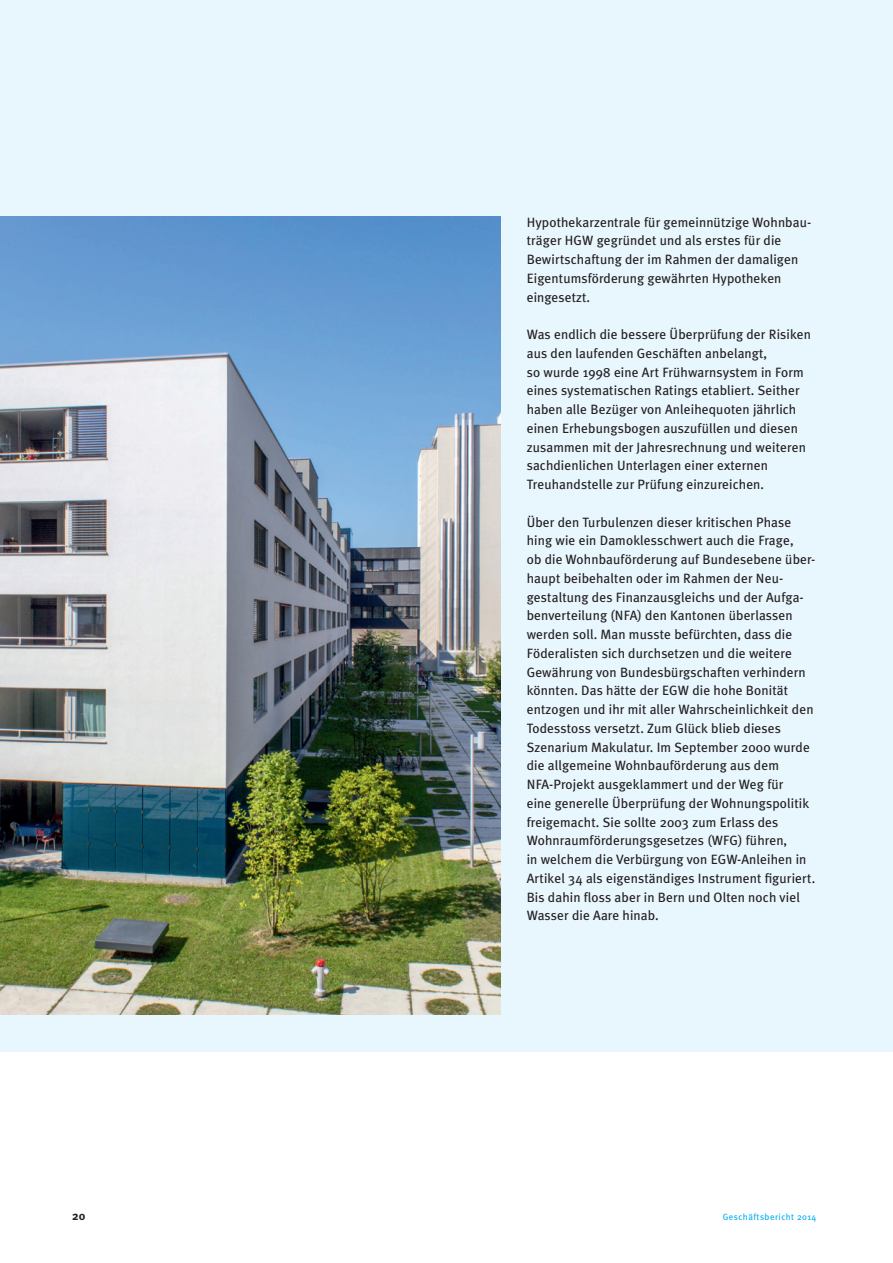
<style>
.page{position:relative;width:893px;height:1263px;background:#fff}
.page>*{position:absolute;margin:0;border:0;box-sizing:border-box;transform-origin:0 0}
.t1{font:13.5px/18.8px "Meta Plus";letter-spacing:.01em;color:#231f20}
.t2{font:700 12px "Meta Plus";color:#231f20}
.t3{font:9px "Meta Plus";letter-spacing:.055em;color:#00aeef}
</style>
<div class="page">
<div style="left:0;top:0;width:893px;height:1052px;background:#e8f6fd"></div>
<img style="left:0;top:217px;width:500px;height:797px">
<p class="t1" style="left:527px;top:212px;width:286px">Hypothekarzentrale für gemeinnützige Wohnbau&shy;träger HGW gegründet und als erstes für die Bewirtschaftung der im Rahmen der damaligen Eigentumsförderung gewährten Hypotheken eingesetzt.</p>
<p class="t1" style="left:527px;top:325px;width:286px">Was endlich die bessere Überprüfung der Risiken aus den laufenden Geschäften anbelangt,<br>so wurde 1998 eine Art Frühwarnsystem in Form eines systematischen Ratings etabliert. Seither haben alle Bezüger von Anleihequoten jährlich einen Erhebungsbogen auszufüllen und diesen zusammen mit der Jahresrechnung und weiteren sachdienlichen Unterlagen einer externen Treuhandstelle zur Prüfung einzureichen.</p>
<p class="t1" style="left:527px;top:512px;width:290px">Über den Turbulenzen dieser kritischen Phase hing wie ein Damoklesschwert auch die Frage,<br>ob die Wohnbauförderung auf Bundesebene über&shy;haupt beibehalten oder im Rahmen der Neu&shy;gestaltung des Finanzausgleichs und der Aufga&shy;benverteilung (NFA) den Kantonen überlassen werden soll. Man musste befürchten, dass die Föderalisten sich durchsetzen und die weitere Gewährung von Bundesbürgschaften verhindern könnten. Das hätte der EGW die hohe Bonität entzogen und ihr mit aller Wahrscheinlichkeit den Todesstoss versetzt. Zum Glück blieb dieses Szenarium Makulatur. Im September 2000 wurde die allgemeine Wohnbauförderung aus dem NFA-Projekt ausgeklammert und der Weg für<br>eine generelle Überprüfung der Wohnungspolitik freigemacht. Sie sollte 2003 zum Erlass des Wohnraumförderungsgesetzes (WFG) führen,<br>in welchem die Verbürgung von EGW-Anleihen in Artikel 34 als eigenständiges Instrument figuriert.<br>Bis dahin floss aber in Bern und Olten noch viel Wasser die Aare hinab.</p>
<p class="t2" style="left:72px;top:1209px;width:15px">20</p>
<p class="t3" style="left:723px;top:1212px;width:95px">Geschäftsbericht 2014</p>
</div>
